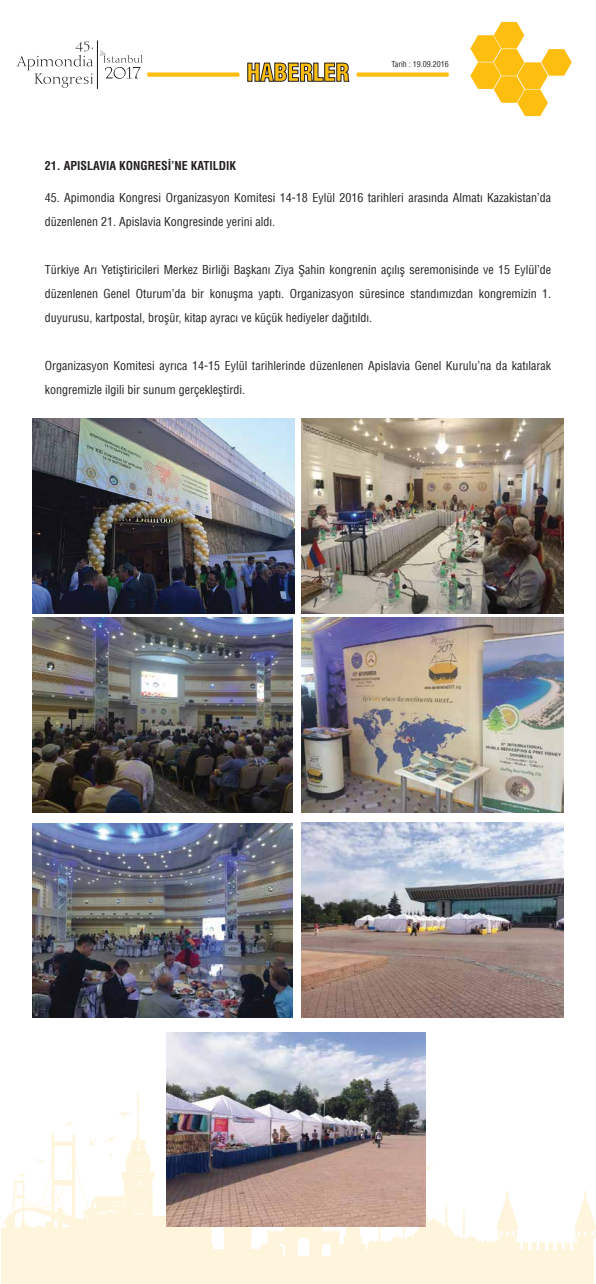
<style>
.page{position:relative;width:596px;height:1284px;background:#fff}
.page>*{position:absolute;margin:0;border:0;box-sizing:border-box;transform-origin:0 0}
.t1{font:900 condensed 24.2px "Helvetica";color:#febe10}
.t2{font:condensed 12px/24px "Helvetica";color:#231f20}
.t3{font:700 condensed 12px "Helvetica";color:#231f20}
.t4{font:condensed 8px "Helvetica";color:#231f20}
</style>
<div class="page">
<svg style="left:499px;top:1191px;width:96px;height:88px"></svg>
<svg style="left:65px;top:1122px;width:8px;height:4px"></svg>
<svg style="left:98px;top:1090px;width:401px;height:167px"></svg>
<svg style="left:1px;top:1133px;width:97px;height:124px"></svg>
<div style="left:1px;top:1257px;width:592px;height:27px;background:#fef5dc"></div>
<svg style="left:470px;top:22px;width:101px;height:94px"></svg>
<svg style="left:356px;top:72px;width:92px;height:5px"></svg>
<svg style="left:247px;top:62px;width:102px;height:20px"></svg>
<hr style="left:97px;top:40px;width:1px;height:49px;background:#231f20">
<svg style="left:100px;top:51px;width:139px;height:28px"></svg>
<svg style="left:16px;top:41px;width:77px;height:47px"></svg>
<img style="left:33px;top:418px;width:261px;height:196px">
<img style="left:301px;top:418px;width:262px;height:196px">
<img style="left:33px;top:618px;width:259px;height:195px">
<img style="left:301px;top:618px;width:262px;height:194px">
<img style="left:33px;top:823px;width:259px;height:195px">
<img style="left:301px;top:822px;width:262px;height:196px">
<img style="left:166px;top:1033px;width:259px;height:193px">
<h1 class="t1" style="left:246px;top:57px;width:104px">HABERLER</h1>
<p class="t3" style="left:45px;top:158px;width:193px">21. APISLAVIA KONGRESİ’NE KATILDIK</p>
<p class="t4" style="left:391px;top:60px;width:59px">Tarih : 19.09.2016</p>
<p class="t2" style="left:45px;top:185px;width:508px">45. Apimondia Kongresi Organizasyon Komitesi 14-18 Eylül 2016 tarihleri arasında Almatı Kazakistan’da düzenlenen 21. Apislavia Kongresinde yerini aldı.</p>
<p class="t2" style="left:45px;top:257px;width:508px;text-align:justify">Türkiye Arı Yetiştiricileri Merkez Birliği Başkanı Ziya Şahin kongrenin açılış seremonisinde ve 15 Eylül’de düzenlenen Genel Oturum’da bir konuşma yaptı. Organizasyon süresince standımızdan kongremizin 1. duyurusu, kartpostal, broşür, kitap ayracı ve küçük hediyeler dağıtıldı.</p>
<p class="t2" style="left:45px;top:353px;width:508px">Organizasyon Komitesi ayrıca 14-15 Eylül tarihlerinde düzenlenen Apislavia Genel Kurulu’na da katılarak kongremizle ilgili bir sunum gerçekleştirdi.</p>
</div>
